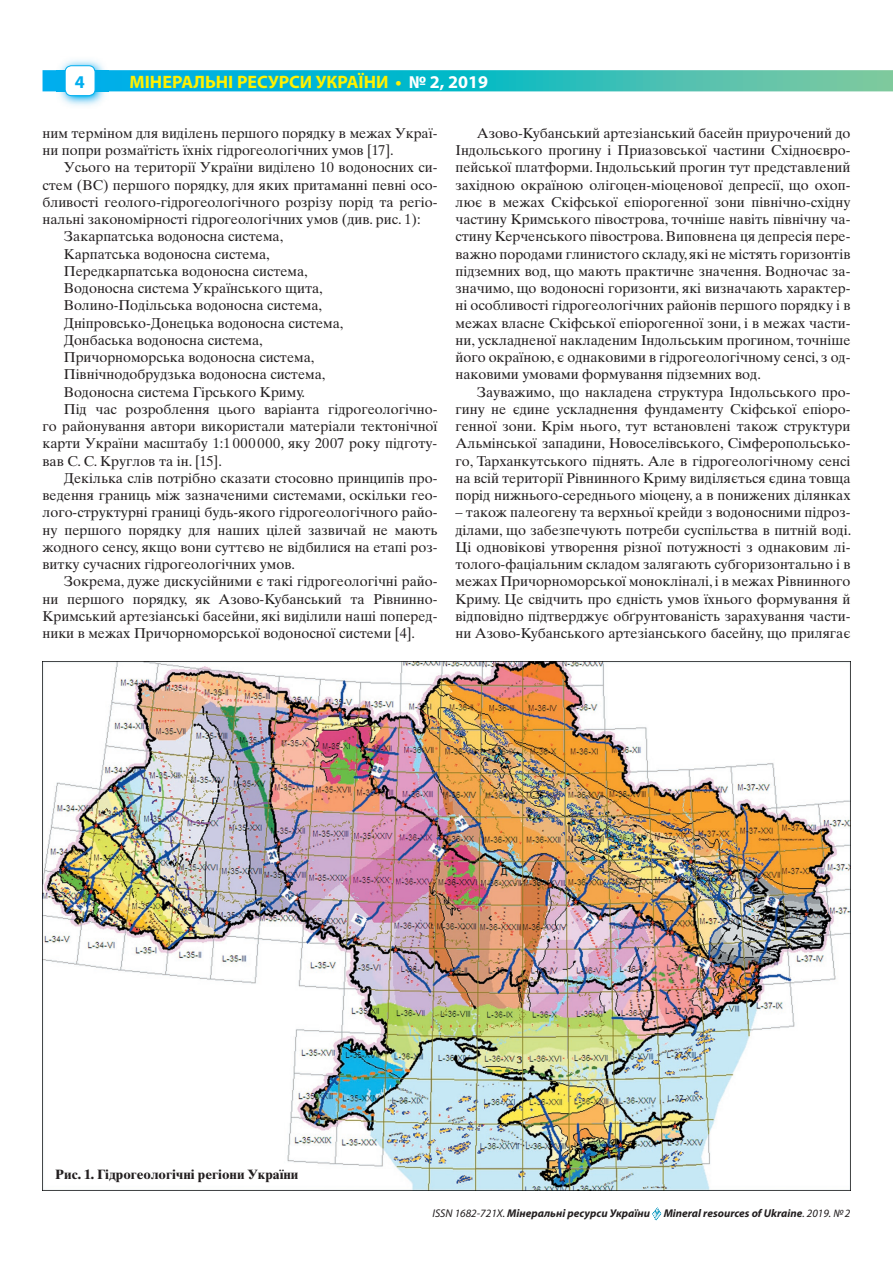
<style>
.page{position:relative;width:893px;height:1263px;background:#fff}
.page>*{position:absolute;margin:0;border:0;box-sizing:border-box;transform-origin:0 0}
.t1{font:700 18px "Myriad Pro";color:#fff101}
.t2{font:700 18px "Myriad Pro";color:#00aeef}
.t3{font:14.25px/17.2px "Times Ten LT Std";color:#231f20;text-align:justify}
.t4{font:700 13.5px "Times Ten LT Std";color:#231f20}
.t5{font:italic 700 11.25px "Myriad Pro";color:#231f20}
.s1{color:#fff}
.s2{font-weight:400}
</style>
<div class="page">
<svg style="left:43px;top:70px;width:850px;height:21px;background:#28bbc3"></svg>
<img style="left:56px;top:59px;width:52px;height:47px">
<img style="left:56px;top:70px;width:52px;height:21px">
<div style="left:65px;top:66px;width:30px;height:30px;background:#fff;border-radius:6px"></div>
<div style="left:65px;top:65px;width:30px;height:31px;border:1px solid #00aeef;border-radius:6px"></div>
<svg style="left:652px;top:1207px;width:9px;height:13px"></svg>
<img style="left:43px;top:662px;width:807px;height:529px">
<p class="t2" style="left:75px;top:72px;width:11px">4</p>
<p class="t1" style="left:130px;top:72px;width:360px">МІНЕРАЛЬНІ РЕСУРСИ УКРАЇНИ • <span class="s1">№ 2, 2019</span></p>
<p class="t3" style="left:43px;top:124px;width:396px">ним терміном для виділень першого порядку в межах Украї&shy;ни попри розмаїтість їхніх гідрогеологічних умов [17].</p>
<p class="t3" style="left:64px;top:159px;width:375px">Усього на території України виділено 10 водоносних си-</p>
<p class="t3" style="left:43px;top:176px;width:396px">стем (ВС) першого порядку, для яких притаманні певні осо-</p>
<p class="t3" style="left:43px;top:193px;width:396px">бливості геолого-гідрогеологічного розрізу порід та регіо-</p>
<p class="t3" style="left:43px;top:210px;width:380px">нальні закономірності гідрогеологічних умов (див. рис. 1):</p>
<p class="t3" style="left:64px;top:228px;width:221px">Закарпатська водоносна система,</p>
<p class="t3" style="left:64px;top:245px;width:208px">Карпатська водоносна система,</p>
<p class="t3" style="left:64px;top:262px;width:246px">Передкарпатська водоносна система,</p>
<p class="t3" style="left:64px;top:279px;width:261px">Водоносна система Українського щита,</p>
<p class="t3" style="left:64px;top:297px;width:260px">Волино-Подільська водоносна система,</p>
<p class="t3" style="left:64px;top:314px;width:281px">Дніпровсько-Донецька водоносна система,</p>
<p class="t3" style="left:64px;top:331px;width:201px">Донбаська водоносна система,</p>
<p class="t3" style="left:64px;top:348px;width:252px">Причорноморська водоносна система,</p>
<p class="t3" style="left:64px;top:366px;width:263px">Північнодобрудзька водоносна система,</p>
<p class="t3" style="left:64px;top:383px;width:243px">Водоносна система Гірського Криму.</p>
<p class="t3" style="left:64px;top:400px;width:375px">Під час розроблення цього варіанта гідрогеологічно-</p>
<p class="t3" style="left:43px;top:417px;width:396px">го районування автори використали матеріали тектонічної</p>
<p class="t3" style="left:43px;top:435px;width:396px">карти України масштабу 1:1 000 000, яку 2007 року підготу-</p>
<p class="t3" style="left:43px;top:452px;width:181px">вав С. С. Круглов та ін. [15].</p>
<p class="t3" style="left:64px;top:469px;width:375px">Декілька слів потрібно сказати стосовно принципів про-</p>
<p class="t3" style="left:43px;top:486px;width:396px">ведення границь між зазначеними системами, оскільки гео-</p>
<p class="t3" style="left:43px;top:504px;width:396px">лого-структурні границі будь-якого гідрогеологічного райо-</p>
<p class="t3" style="left:43px;top:521px;width:396px">ну першого порядку для наших цілей зазвичай не мають</p>
<p class="t3" style="left:43px;top:538px;width:396px">жодного сенсу, якщо вони суттєво не відбилися на етапі роз-</p>
<p class="t3" style="left:43px;top:555px;width:254px">витку сучасних гідрогеологічних умов.</p>
<p class="t3" style="left:64px;top:573px;width:375px">Зокрема, дуже дискусійними є такі гідрогеологічні райо-</p>
<p class="t3" style="left:43px;top:590px;width:396px">ни першого порядку, як Азово-Кубанський та Рівнинно-</p>
<p class="t3" style="left:43px;top:607px;width:396px">Кримський артезіанські басейни, які виділили наші поперед-</p>
<p class="t3" style="left:43px;top:624px;width:374px">ники в межах Причорноморської водоносної системи [4].</p>
<p class="t3" style="left:455px;top:124px;width:396px;text-indent:21px">Азово-Кубанський артезіанський басейн приурочений до Індольського прогину і Приазовської частини Східноєвро&shy;пейської платформи. Індольський прогин тут представлений західною окраїною олігоцен-міоценової депресії, що охоп&shy;лює в межах Скіфської епіорогенної зони північно-східну частину Кримського півострова, точніше навіть північну ча&shy;стину Керченського півострова. Виповнена ця депресія пере&shy;важно породами глинистого складу, які не містять горизонтів підземних вод, що мають практичне значення. Водночас за&shy;значимо, що водоносні горизонти, які визначають характер&shy;ні особливості гідрогеологічних районів першого порядку і в межах власне Скіфської епіорогенної зони, і в межах части&shy;ни, ускладненої накладеним Індольським прогином, точніше його окраїною, є однаковими в гідрогеологічному сенсі, з од&shy;наковими умовами формування підземних вод.</p>
<p class="t3" style="left:455px;top:383px;width:396px;text-indent:21px">Зауважимо, що накладена структура Індольського про&shy;гину не єдине ускладнення фундаменту Скіфської епіоро&shy;генної зони. Крім нього, тут встановлені також структури Альмінської западини, Новоселівського, Сімферопольсько&shy;го, Тарханкутського піднять. Але в гідрогеологічному сенсі на всій території Рівнинного Криму виділяється єдина товща порід нижнього-середнього міоцену, а в понижених ділянках</p>
<p class="t3" style="left:455px;top:504px;width:397px">– також палеогену та верхньої крейди з водоносними підроз&shy;ділами, що забезпечують потреби суспільства в питній воді.<br>Ці одновікові утворення різної потужності з однаковим лі&shy;толого-фаціальним складом залягають субгоризонтально і в межах Причорноморської монокліналі, і в межах Рівнинного Криму. Це свідчить про єдність умов їхнього формування й відповідно підтверджує обґрунтованість зарахування части&shy;ни Азово-Кубанського артезіанського басейну, що прилягає</p>
<p class="t4" style="left:55px;top:1166px;width:245px">Рис. 1. Гідрогеологічні регіони України</p>
<p class="t5" style="left:432px;top:1207px;width:420px"><span class="s2">ISSN 1682-721X.</span> Мінеральні ресурси України Mineral resources of Ukraine<span class="s2">. 2019. №2</span></p>
</div>
